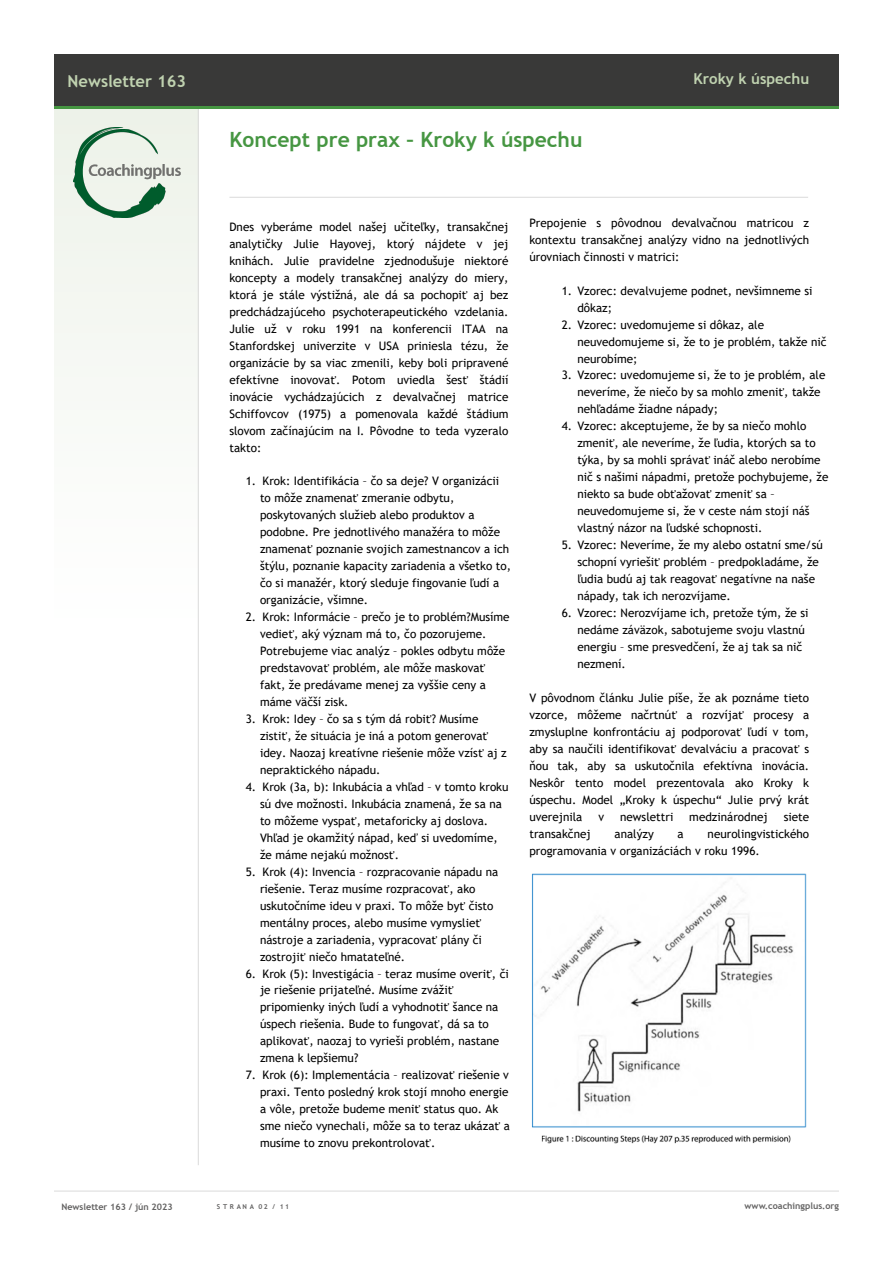
<style>
.page{position:relative;width:893px;height:1263px;background:#fff}
.page>*{position:absolute;margin:0;border:0;box-sizing:border-box;transform-origin:0 0}
.t1{font:700 21px "Trebuchet MS";color:#469642}
.t2{font:700 16.5px "Trebuchet MS";color:#c0d2b0}
.t3{font:700 15px "Trebuchet MS";color:#c0d2b0}
.t4{font:11.7px/17px "Trebuchet MS";color:#000}
.t5{font:700 9px "Trebuchet MS";color:#646363}
.t6{font:700 6.75px "Trebuchet MS";letter-spacing:.4em;color:#646363}
.s1{font-style:inherit}
</style>
<div class="page">
<div style="left:54px;top:106px;width:145px;height:525px;background:#f7f9f6"></div>
<hr style="left:54px;top:1191px;width:785px;height:1px;background:#dadada">
<hr style="left:198px;top:108px;width:1px;height:1057px;background:#dadada">
<div style="left:54px;top:54px;width:785px;height:53px;background:#393938"></div>
<hr style="left:54px;top:106px;width:785px;height:3px;background:#469642">
<img style="left:74px;top:127px;width:106px;height:91px">
<hr style="left:229px;top:197px;width:579px;height:1px;background:#dadada">
<img style="left:531px;top:873px;width:276px;height:271px">
<h2 class="t2" style="left:68px;top:70px;width:120px">Newsletter 16<span class="s1">3</span></h2>
<h1 class="t1" style="left:229px;top:127px;width:354px">Koncept pre prax – Kroky k úspechu</h1>
<p class="t3" style="left:694px;top:70px;width:117px">Kroky k úspechu</p>
<p class="t4" style="left:229px;top:218px;width:281px;text-align:justify">Dnes vyberáme model našej učiteľky, transakčnej analytičky Julie Hayovej, ktorý nájdete v jej knihách. Julie pravidelne zjednodušuje niektoré koncepty a modely transakčnej analýzy do miery, ktorá je stále výstižná, ale dá sa pochopiť aj bez predchádzajúceho psychoterapeutického vzdelania.<br>Julie už v roku 1991 na konferencii ITAA na Stanfordskej univerzite v USA priniesla tézu, že organizácie by sa viac zmenili, keby boli pripravené efektívne inovovať. Potom uviedla šesť štádií inovácie vychádzajúcich z devalvačnej matrice Schiffovcov (1975) a pomenovala každé štádium slovom začínajúcim na I. Pôvodne to teda vyzeralo takto:</p>
<p class="t4" style="left:260px;top:473px;width:253px;text-indent:-14px">1. Krok: Identifikácia – čo sa deje? V organizácii to môže znamenať zmeranie odbytu, poskytovaných služieb alebo produktov a podobne. Pre jednotlivého manažéra to môže znamenať poznanie svojich zamestnancov a ich štýlu, poznanie kapacity zariadenia a všetko to, čo si manažér, ktorý sleduje fingovanie ľudí a organizácie, všimne.</p>
<p class="t4" style="left:260px;top:608px;width:251px;text-indent:-14px">2. Krok: Informácie – prečo je to problém?Musíme vedieť, aký význam má to, čo pozorujeme.<br>Potrebujeme viac analýz – pokles odbytu môže predstavovať problém, ale môže maskovať fakt, že predávame menej za vyššie ceny a máme väčší zisk.</p>
<p class="t4" style="left:260px;top:710px;width:248px;text-indent:-14px">3. Krok: Idey – čo sa s tým dá robiť? Musíme zistiť, že situácia je iná a potom generovať idey. Naozaj kreatívne riešenie môže vzísť aj z nepraktického nápadu.</p>
<p class="t4" style="left:260px;top:778px;width:250px;text-indent:-14px">4. Krok (3a, b): Inkubácia a vhľad – v tomto kroku sú dve možnosti. Inkubácia znamená, že sa na to môžeme vyspať, metaforicky aj doslova.<br>Vhľad je okamžitý nápad, keď si uvedomíme, že máme nejakú možnosť.</p>
<p class="t4" style="left:260px;top:863px;width:240px;text-indent:-14px">5. Krok (4): Invencia – rozpracovanie nápadu na riešenie. Teraz musíme rozpracovať, ako uskutočníme ideu v praxi. To môže byť čisto mentálny proces, alebo musíme vymyslieť nástroje a zariadenia, vypracovať plány či zostrojiť niečo hmatateľné.</p>
<p class="t4" style="left:260px;top:965px;width:250px;text-indent:-14px">6. Krok (5): Investigácia – teraz musíme overiť, či je riešenie prijateľné. Musíme zvážiť pripomienky iných ľudí a vyhodnotiť šance na úspech riešenia. Bude to fungovať, dá sa to aplikovať, naozaj to vyrieši problém, nastane zmena k lepšiemu?</p>
<p class="t4" style="left:260px;top:1066px;width:251px;text-indent:-14px">7. Krok (6): Implementácia – realizovať riešenie v praxi. Tento posledný krok stojí mnoho energie a vôle, pretože budeme meniť status quo. Ak sme niečo vynechali, môže sa to teraz ukázať a musíme to znovu prekontrolovať.</p>
<p class="t4" style="left:529px;top:214px;width:281px;text-align:justify">Prepojenie s pôvodnou devalvačnou matricou z kontextu transakčnej analýzy vidno na jednotlivých úrovniach činnosti v matrici:</p>
<p class="t4" style="left:577px;top:282px;width:237px;text-indent:-16px">1. Vzorec: devalvujeme podnet, nevšimneme si dôkaz;</p>
<p class="t4" style="left:577px;top:316px;width:251px;text-indent:-16px">2. Vzorec: uvedomujeme si dôkaz, ale neuvedomujeme si, že to je problém, takže nič neurobíme;</p>
<p class="t4" style="left:577px;top:367px;width:250px;text-indent:-16px">3. Vzorec: uvedomujeme si, že to je problém, ale neveríme, že niečo by sa mohlo zmeniť, takže nehľadáme žiadne nápady;</p>
<p class="t4" style="left:577px;top:418px;width:253px;text-indent:-16px">4. Vzorec: akceptujeme, že by sa niečo mohlo zmeniť, ale neveríme, že ľudia, ktorých sa to týka, by sa mohli správať ináč alebo nerobíme nič s našimi nápadmi, pretože pochybujeme, že niekto sa bude obťažovať zmeniť sa – neuvedomujeme si, že v ceste nám stojí náš vlastný názor na ľudské schopnosti.</p>
<p class="t4" style="left:577px;top:536px;width:247px;text-indent:-16px">5. Vzorec: Neveríme, že my alebo ostatní sme/sú schopní vyriešiť problém – predpokladáme, že ľudia budú aj tak reagovať negatívne na naše nápady, tak ich nerozvíjame.</p>
<p class="t4" style="left:577px;top:604px;width:233px;text-indent:-16px">6. Vzorec: Nerozvíjame ich, pretože tým, že si nedáme záväzok, sabotujeme svoju vlastnú energiu – sme presvedčení, že aj tak sa nič nezmení.</p>
<p class="t4" style="left:529px;top:689px;width:281px;text-align:justify">V pôvodnom článku Julie píše, že ak poznáme tieto vzorce, môžeme načrtnúť a rozvíjať procesy a zmysluplne konfrontáciu aj podporovať ľudí v tom, aby sa naučili identifikovať devalváciu a pracovať s ňou tak, aby sa uskutočnila efektívna inovácia.<br>Neskôr tento model prezentovala ako Kroky k úspechu. Model „Kroky k úspechu“ Julie prvý krát uverejnila</p>
<p class="t4" style="left:598px;top:808px;width:7px">v</p>
<p class="t4" style="left:620px;top:808px;width:55px">newslettri</p>
<p class="t4" style="left:689px;top:808px;width:80px">medzinárodnej</p>
<p class="t4" style="left:784px;top:808px;width:27px">siete</p>
<p class="t4" style="left:529px;top:825px;width:63px">transakčnej</p>
<p class="t4" style="left:615px;top:825px;width:41px">analýzy</p>
<p class="t4" style="left:678px;top:825px;width:8px">a</p>
<p class="t4" style="left:529px;top:825px;width:281px;text-indent:178px">neurolingvistického programovania v organizáciách v roku 1996.</p>
<p class="t5" style="left:61px;top:1201px;width:113px">Newsletter 16<span class="s1">3</span> / <span class="s1">jún</span> 2023</p>
<p class="t6" style="left:217px;top:1202px;width:74px">STRANA 02 / <span class="s1">11</span></p>
<p class="t5" style="left:745px;top:1200px;width:96px">www.coachingplus.org</p>
</div>
